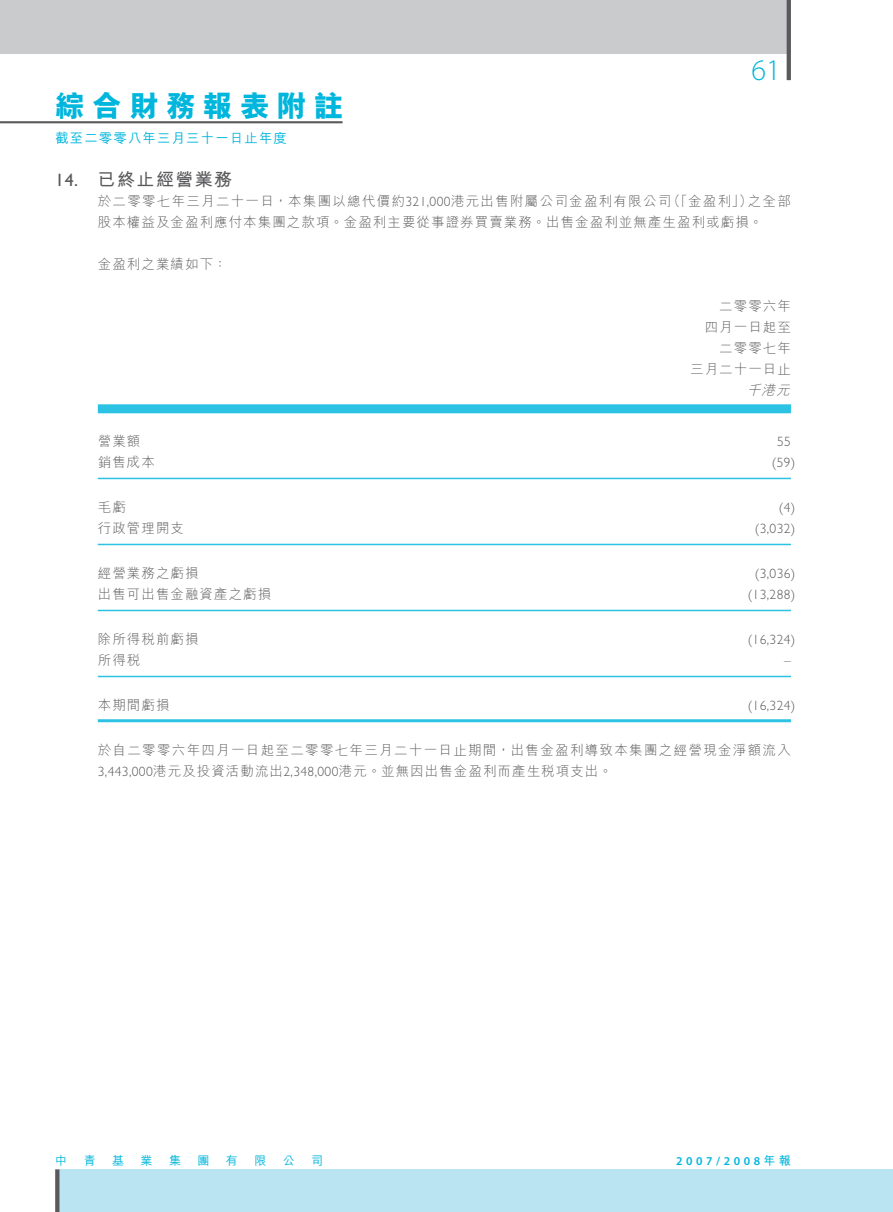
<style>
.page{position:relative;width:893px;height:1212px;background:#fff}
.page>*{position:absolute;margin:0;border:0;box-sizing:border-box;transform-origin:0 0}
.t1{font:30px "M Hei HK Xbold B5 pc H";letter-spacing:.23em;color:#00b6dd}
.t2{font:300 30px "Myriad Pro";color:#00b6dd}
.t3{font:18px "M Hei HK Bold B5 pc H";letter-spacing:.08em;color:#5a5a5d}
.t4{font:13.5px/21px "M Hei HK Light B5 pc H";letter-spacing:.08em;color:#5a5a5d}
.t5{font:300 13.5px "Gill Sans Std";letter-spacing:.03em;color:#5a5a5d}
.t6{font:13.5px "M Hei HK Medium B5 pc H";letter-spacing:.08em;color:#00b6dd}
.t7{font:italic 13.5px "M Hei HK Light B5 pc H";color:#5a5a5d}
.t8{font:600 12px "Myriad Pro";letter-spacing:.3em;color:#00b6dd}
.t9{font:12px "M Hei HK Medium B5 pc H";color:#00b6dd}
.s1{font-family:"Gill Sans Std"}
.s2{font-family:"Gill Sans Std";font-weight:300}
.s3{font-family:"M Hei HK Bold B5 pc H";font-weight:400}
</style>
<div class="page">
<div style="left:0;top:0;width:791px;height:54px;background:#cacbcd"></div>
<div style="left:55px;top:1169px;width:838px;height:43px;background:#bbe4f3"></div>
<hr style="left:787px;top:0;width:4px;height:80px;background:#5a5a5d">
<hr style="left:0;top:121px;width:343px;height:2px;background:#5a5a5d">
<svg style="left:55px;top:1169px;width:4px;height:43px"></svg>
<div style="left:98px;top:404px;width:693px;height:9px;background:#2cc2e3"></div>
<hr style="left:98px;top:478px;width:693px;height:1px;background:#2cc2e3">
<hr style="left:98px;top:544px;width:693px;height:1px;background:#2cc2e3">
<hr style="left:98px;top:610px;width:693px;height:1px;background:#2cc2e3">
<hr style="left:98px;top:676px;width:693px;height:1px;background:#2cc2e3">
<hr style="left:98px;top:719px;width:693px;height:3px;background:#2cc2e3">
<h1 class="t1" style="left:55px;top:94px;width:290px">綜合財務報表附註</h1>
<h1 class="t2" style="left:751px;top:59px;width:31px">61</h1>
<p class="t6" style="left:55px;top:133px;width:233px">截至二零零八年三月三十一日止年度</p>
<h2 class="t3" style="left:55px;top:173px;width:178px"><span class="s1">14.</span> 已終止經營業務</h2>
<p class="t4" style="left:98px;top:192px;width:695px">於二零零七年三月二十一日，本集團以總代價約<span class="s2">321,000</span>港元出售附屬公司金盈利有限公司（「金盈利」）之全部股本權益及金盈利應付本集團之款項。金盈利主要從事證券買賣業務。出售金盈利並無產生盈利或虧損。</p>
<p class="t4" style="left:98px;top:255px;width:131px">金盈利之業績如下：</p>
<p class="t4" style="left:690px;top:297px;width:102px;text-align:right">二零零六年<br>四月一日起至二零零七年<br>三月二十一日止</p>
<p class="t7" style="left:747px;top:385px;width:48px">千港元</p>
<p class="t4" style="left:98px;top:432px;width:44px">營業額</p>
<p class="t5" style="left:777px;top:437px;width:15px">55</p>
<p class="t4" style="left:98px;top:453px;width:59px">銷售成本</p>
<p class="t5" style="left:772px;top:458px;width:25px">(59)</p>
<p class="t4" style="left:98px;top:498px;width:30px">毛虧</p>
<p class="t5" style="left:779px;top:503px;width:18px">(4)</p>
<p class="t4" style="left:98px;top:519px;width:88px">行政管理開支</p>
<p class="t5" style="left:755px;top:524px;width:42px">(3,032)</p>
<p class="t4" style="left:98px;top:564px;width:102px">經營業務之虧損</p>
<p class="t5" style="left:755px;top:569px;width:42px">(3,036)</p>
<p class="t4" style="left:98px;top:585px;width:175px">出售可出售金融資產之虧損</p>
<p class="t5" style="left:748px;top:590px;width:49px">(13,288)</p>
<p class="t4" style="left:98px;top:630px;width:102px">除所得稅前虧損</p>
<p class="t5" style="left:748px;top:635px;width:49px">(16,324)</p>
<p class="t4" style="left:98px;top:651px;width:44px">所得稅</p>
<p class="t5" style="left:784px;top:656px;width:8px">–</p>
<p class="t4" style="left:98px;top:696px;width:73px">本期間虧損</p>
<p class="t5" style="left:748px;top:701px;width:49px">(16,324)</p>
<p class="t4" style="left:98px;top:741px;width:695px">於自二零零六年四月一日起至二零零七年三月二十一日止期間，出售金盈利導致本集團之經營現金淨額流入<br><span class="s2">3,443,000</span>港元及投資活動流出<span class="s2">2,348,000</span>港元。並無因出售金盈利而產生稅項支出。</p>
<p class="t9" style="left:55px;top:1156px;width:13px">中</p>
<p class="t9" style="left:84px;top:1156px;width:13px">青</p>
<p class="t9" style="left:112px;top:1156px;width:13px">基</p>
<p class="t9" style="left:141px;top:1156px;width:13px">業</p>
<p class="t9" style="left:169px;top:1156px;width:13px">集</p>
<p class="t9" style="left:197px;top:1156px;width:13px">團</p>
<p class="t9" style="left:226px;top:1156px;width:13px">有</p>
<p class="t9" style="left:254px;top:1156px;width:13px">限</p>
<p class="t9" style="left:283px;top:1156px;width:13px">公</p>
<p class="t9" style="left:311px;top:1156px;width:13px">司</p>
<p class="t8" style="left:676px;top:1156px;width:116px">2007/2008<span class="s3">年報</span></p>
</div>
